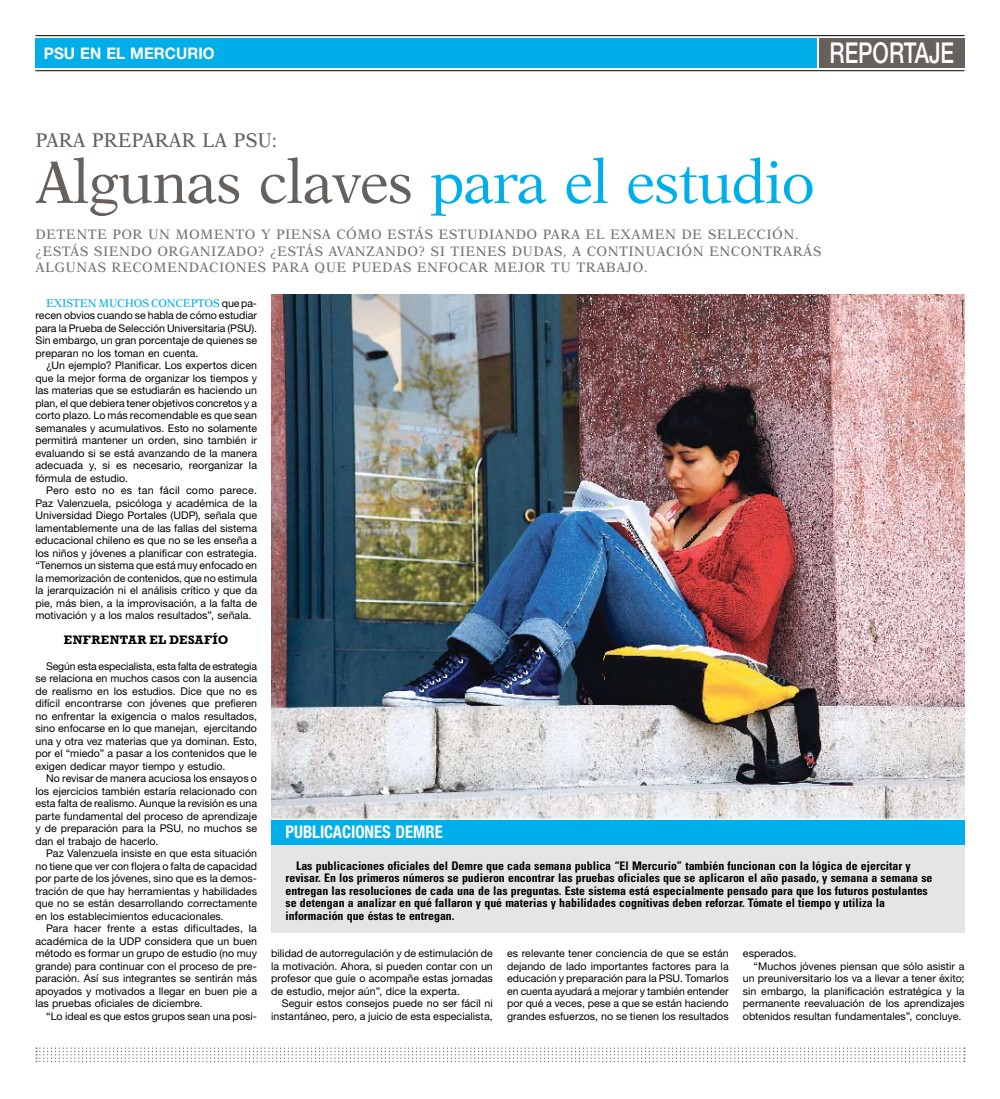
<style>
.page{position:relative;width:1000px;height:1099px;background:#fff}
.page>*{position:absolute;margin:0;border:0;box-sizing:border-box;transform-origin:0 0}
.t1{font:60px "New Aster LT Std";letter-spacing:-.015em;color:#66615d;scale:.95 1}
.t2{font:500 28.75px "Helvetica Neue LT Std";color:#fff;scale:.75 1}
.t3{font:20px "New Aster LT Std";color:#66615d;scale:.95 1}
.t4{font:700 condensed 17.5px "Helvetica Neue LT Std";color:#fff;scale:.95 1}
.t5{font:700 16px "Helvetica Neue LT Std";color:#fff;scale:.95 1}
.t6{font:13.75px/16.2px "New Aster LT Std";letter-spacing:.03em;color:#787370}
.t7{font:700 12.5px "Rockwell Std";letter-spacing:.03em;color:#000}
.t8{font:700 condensed 11.88px/12.5px "Univers LT Std";color:#000}
.t9{font:11.25px "New Aster LT Std";letter-spacing:-.025em;color:#00afea}
.t10{font:10.62px/12.5px "Helvetica Neue LT Std";letter-spacing:.005em;color:#000;text-align:justify}
.s1{color:#00afea}
.s2{font-family:"Helvetica Neue LT Std";font-size:10.62px;color:#000}
</style>
<div class="page">
<div style="left:35px;top:38px;width:781px;height:30px;background:#00afea"></div>
<div style="left:271px;top:844px;width:693px;height:88px;background:#e6e5e5"></div>
<div style="left:271px;top:819px;width:693px;height:25px;background:#00afea"></div>
<img style="left:271px;top:294px;width:693px;height:524px">
<svg style="left:36px;top:1047px;width:928px;height:14px"></svg>
<hr style="left:35px;top:35px;width:929px;height:1px;background:#000">
<hr style="left:35px;top:70px;width:929px;height:1px;background:#000">
<div style="left:819px;top:38px;width:145px;height:30px;background:#66615d"></div>
<h3 class="t5" style="left:44px;top:43px;width:181px">PSU EN EL MERCURIO</h3>
<h2 class="t2" style="left:829px;top:36px;width:168px">REPORTAJE</h2>
<h3 class="t3" style="left:35px;top:128px;width:223px">PARA PRE PARAR LA PSU</h3>
<h3 class="t3" style="left:272px;top:128px;width:7px">:</h3>
<h1 class="t1" style="left:35px;top:147px;width:821px">ALGUNAS CLAVES <span class="s1">PARA EL ESTUDIO</span></h1>
<p class="t6" style="left:35px;top:226px;width:787px">DETENTE POR UN MOMENTO Y PIENSA CÓMO ESTÁS ESTUDIAND O PARA EL EXAMEN DE SELECCIÓN. ¿ESTÁS SIEND O ORGANIZAD O? ¿ESTÁS AVANZAND O? SI TIENES D UDAS, A CONTINUACIÓN ENCONTRARÁS<br>ALGUNAS RECOMENDACIONES PARA QUE PUEDAS ENFOCAR MEJOR TU TRABAJO.</p>
<p class="t9" style="left:46px;top:296px;width:212px">EXISTEN MUCHOS CONCEPTOS <span class="s2">que pa-</span></p>
<p class="t10" style="left:35px;top:309px;width:223px">recen obvios cuando se habla de cómo estudiar para la Prueba de Selección Universitaria (PSU).<br>Sin embargo, un gran porcentaje de quienes se preparan no los toman en cuenta.</p>
<p class="t10" style="left:35px;top:359px;width:223px;text-indent:11px">¿Un ejemplo? Planificar. Los expertos dicen que la mejor forma de organizar los tiempos y las materias que se estudiarán es haciendo un plan, el que debiera tener objetivos concretos y a corto plazo. Lo más recomendable es que sean semanales y acumulativos. Esto no solamente permitirá mantener un orden, sino también ir evaluando si se está avanzando de la manera adecuada y, si es necesario, reorganizar la fórmula de estudio.</p>
<p class="t10" style="left:35px;top:484px;width:223px;text-indent:11px">Pero esto no es tan fácil como parece.<br>Paz Valenzuela, psicóloga y académica de la Universidad Diego Portales (UDP), señala que lamentablemente una de las fallas del sistema educacional chileno es que no se les enseña a los niños y jóvenes a planificar con estrategia. “Tenemos un sistema que está muy enfocado en la memorización de contenidos, que no estimula la jerarquización ni el análisis crítico y que da pie, más bien, a la improvisación, a la falta de motivación y a los malos resultados”, señala.</p>
<p class="t7" style="left:64px;top:633px;width:166px">ENFRENTAR EL DESAFÍO</p>
<p class="t10" style="left:35px;top:659px;width:223px;text-indent:11px">Según esta especialista, esta falta de estrategia se relaciona en muchos casos con la ausencia de realismo en los estudios. Dice que no es difícil encontrarse con jóvenes que prefieren no enfrentar la exigencia o malos resultados, sino enfocarse en lo que manejan, ejercitando una y otra vez materias que ya dominan. Esto, por el “miedo” a pasar a los contenidos que le exigen dedicar mayor tiempo y estudio.</p>
<p class="t10" style="left:35px;top:772px;width:223px;text-indent:11px">No revisar de manera acuciosa los ensayos o los ejercicios también estaría relacionado con esta falta de realismo. Aunque la revisión es una parte fundamental del proceso de aprendizaje y de preparación para la PSU, no muchos se dan el trabajo de hacerlo.</p>
<p class="t10" style="left:35px;top:847px;width:223px;text-indent:11px">Paz Valenzuela insiste en que esta situación no tiene que ver con flojera o falta de capacidad por parte de los jóvenes, sino que es la demos&shy;tración de que hay herramientas y habilidades que no se están desarrollando correctamente en los establecimientos educacionales.</p>
<p class="t10" style="left:35px;top:922px;width:223px;text-indent:11px">Para hacer frente a estas dificultades, la académica de la UDP considera que un buen método es formar un grupo de estudio (no muy grande) para continuar con el proceso de pre&shy;paración. Así sus integrantes se sentirán más apoyados y motivados a llegar en buen pie a las pruebas oficiales de diciembre.</p>
<p class="t10" style="left:46px;top:1009px;width:212px">“Lo ideal es que estos grupos sean una posi-</p>
<h3 class="t4" style="left:285px;top:821px;width:167px">PUBLICACIONES DEMRE</h3>
<p class="t8" style="left:285px;top:859px;width:648px;text-indent:11px">Las publicaciones oficiales del Demre que cada semana publica “El Mercurio” también funcionan con la lógica de ejercitar y revisar. En los primeros números se pudieron encontrar las pruebas oficiales que se aplicaron el año pasado, y semana a semana se entregan las resoluciones de cada una de las preguntas. Este sistema está especialmente pensado para que los futuros postulantes se detengan a analizar en qué fallaron y qué materias y habilidades cognitivas deben reforzar. Tómate el tiempo y utiliza la información que éstas te entregan.</p>
<p class="t10" style="left:271px;top:947px;width:223px">bilidad de autorregulación y de estimulación de la motivación. Ahora, si pueden contar con un profesor que guíe o acompañe estas jornadas de estudio, mejor aún”, dice la experta.</p>
<p class="t10" style="left:271px;top:997px;width:223px;text-align:right">Seguir estos consejos puede no ser fácil ni instantáneo, pero, a juicio de esta especialista,</p>
<p class="t10" style="left:507px;top:947px;width:223px">es relevante tener conciencia de que se están dejando de lado importantes factores para la educación y preparación para la PSU. Tomarlos en cuenta ayudará a mejorar y también entender por qué a veces, pese a que se están haciendo grandes esfuerzos, no se tienen los resultados</p>
<p class="t10" style="left:742px;top:947px;width:55px">esperados.</p>
<p class="t10" style="left:753px;top:959px;width:212px">“Muchos jóvenes piensan que sólo asistir a</p>
<p class="t10" style="left:742px;top:972px;width:223px">un preuniversitario los va a llevar a tener éxito;</p>
<p class="t10" style="left:742px;top:984px;width:223px">sin embargo, la planificación estratégica y la</p>
<p class="t10" style="left:742px;top:997px;width:223px">permanente reevaluación de los aprendizajes</p>
<p class="t10" style="left:742px;top:1009px;width:220px">obtenidos resultan fundamentales”, concluye.</p>
</div>
